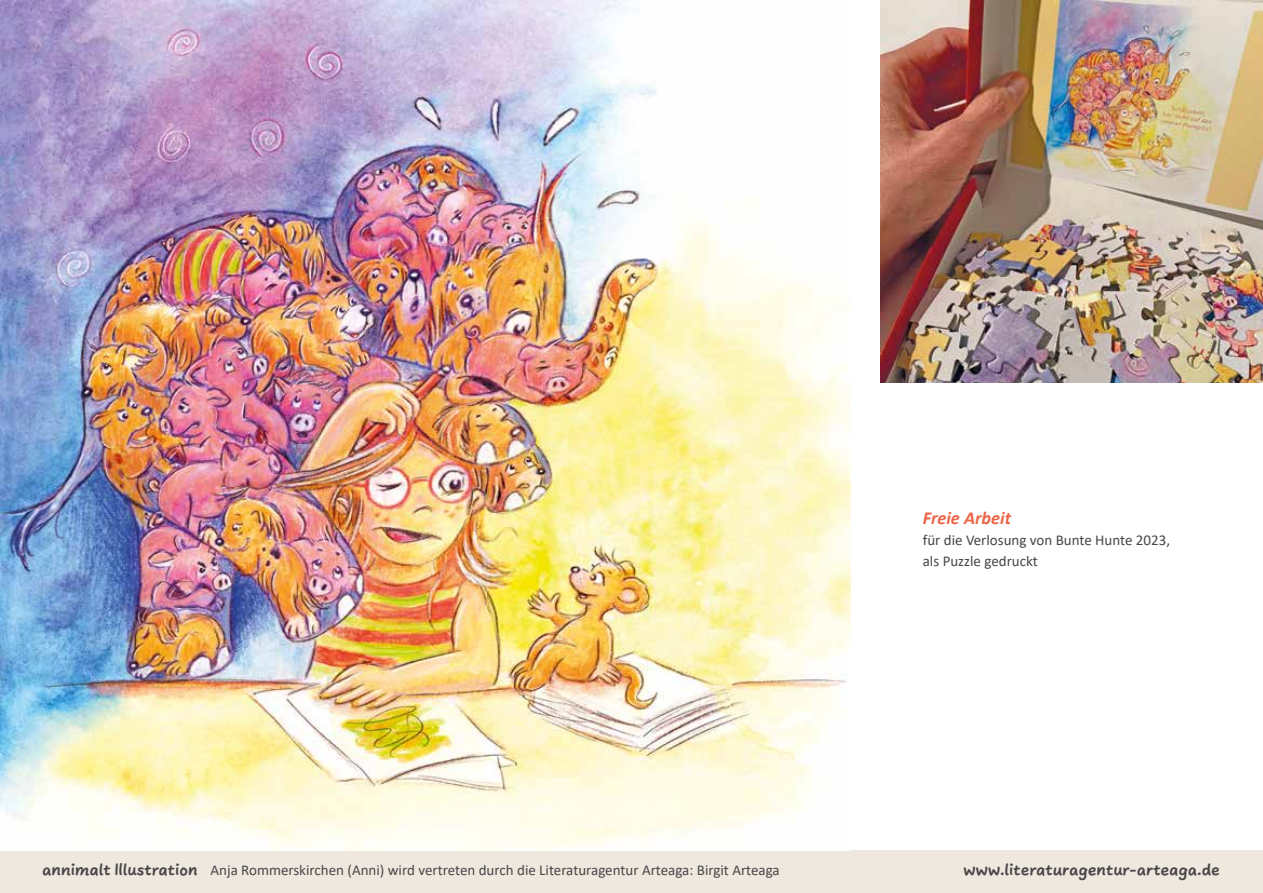
<style>
.page{position:relative;width:1263px;height:893px;background:#fff}
.page>*{position:absolute;margin:0;border:0;box-sizing:border-box;transform-origin:0 0}
.t1{font:700 18.3px "Uberhand Text Pro";color:#484647}
.t2{font:italic 700 18.3px "Calibri";color:#ec6446}
.t3{font:15px/21px "Calibri";color:#484647}
.s1{font-family:"Uberhand Text Pro";font-weight:700;font-size:18.3px}
</style>
<div class="page">
<div style="left:0;top:850px;width:1263px;height:43px;background:#eee8de"></div>
<img style="left:0;top:0;width:850px;height:850px">
<img style="left:880px;top:0;width:383px;height:383px">
<p class="t2" style="left:923px;top:505px;width:90px">Freie Arbeit</p>
<p class="t3" style="left:923px;top:529px;width:249px">für die Verlosung von Bunte Hunte 2023, als Puzzle gedruckt</p>
<p class="t3" style="left:43px;top:859px;width:739px"><span class="s1">annimalt Illustration</span> Anja Rommerskirchen (Anni) wird vertreten durch die Literaturagentur Arteaga: Birgit Arteaga</p>
<p class="t1" style="left:963px;top:856px;width:258px">www.literaturagentur-arteaga.de</p>
</div>
